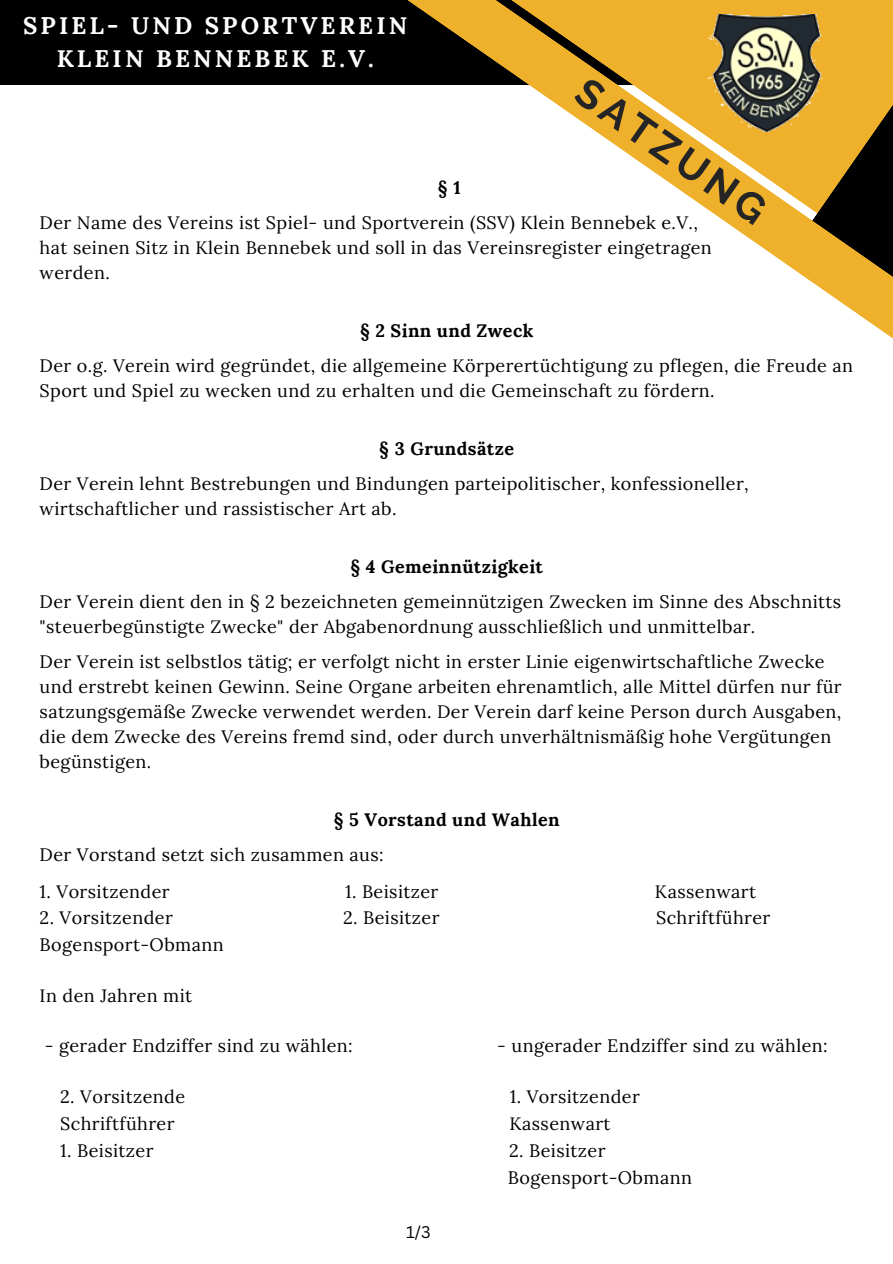
<style>
.page{position:relative;width:893px;height:1264px;background:#fff}
.page>*{position:absolute;margin:0;border:0;box-sizing:border-box;transform-origin:0 0}
.t1{font:700 40.5px "Raleway";color:#252525}
.t2{font:700 24px/32.5px "Lora";letter-spacing:.13em;color:#fff;text-align:center}
.t3{font:18px/25px "Lora";letter-spacing:.025em;color:#000}
.t4{font:700 18px "Lora";letter-spacing:.025em;color:#000}
.t5{font:16.5px "Canva Sans";color:#000}
</style>
<div class="page">
<div style="left:0;top:0;width:892px;height:85px;background:#000"></div>
<svg style="left:407px;top:0;width:485px;height:338px"></svg>
<img style="left:709px;top:14px;width:116px;height:117px">
<h2 class="t2" style="left:23px;top:9px;width:385px">SPIEL- UND SPORTVEREIN<br>KLEIN BENNEBEK E.V.</h2>
<h1 class="t1" style="left:593px;top:68px;width:224px;rotate:35deg">SATZUNG</h1>
<p class="t4" style="left:438px;top:176px;width:24px">§ 1</p>
<p class="t3" style="left:40px;top:210px;width:673px">Der Name des Vereins ist Spiel- und Sportverein (SSV) Klein Bennebek e.V., hat seinen Sitz in Klein Bennebek und soll in das Vereinsregister eingetragen werden.</p>
<p class="t4" style="left:360px;top:319px;width:175px">§ 2 Sinn und Zweck</p>
<p class="t3" style="left:40px;top:353px;width:815px">Der o.g. Verein wird gegründet, die allgemeine Körperertüchtigung zu pflegen, die Freude an<br>Sport und Spiel zu wecken und zu erhalten und die Gemeinschaft zu fördern.</p>
<p class="t4" style="left:379px;top:437px;width:136px">§ 3 Grundsätze</p>
<p class="t3" style="left:40px;top:471px;width:710px">Der Verein lehnt Bestrebungen und Bindungen parteipolitischer, konfessioneller, wirtschaftlicher und rassistischer Art ab.</p>
<p class="t4" style="left:350px;top:555px;width:194px">§ 4 Gemeinnützigkeit</p>
<p class="t3" style="left:40px;top:589px;width:803px">Der Verein dient den in § 2 bezeichneten gemeinnützigen Zwecken im Sinne des Abschnitts "steuerbegünstigte Zwecke" der Abgabenordnung ausschließlich und unmittelbar.</p>
<p class="t3" style="left:40px;top:649px;width:803px">Der Verein ist selbstlos tätig; er verfolgt nicht in erster Linie eigenwirtschaftliche Zwecke und erstrebt keinen Gewinn. Seine Organe arbeiten ehrenamtlich, alle Mittel dürfen nur für satzungsgemäße Zwecke verwendet werden. Der Verein darf keine Person durch Ausgaben, die dem Zwecke des Vereins fremd sind, oder durch unverhältnismäßig hohe Vergütungen begünstigen.</p>
<p class="t4" style="left:334px;top:808px;width:227px">§ 5 Vorstand und Wahlen</p>
<p class="t3" style="left:40px;top:842px;width:345px">Der Vorstand setzt sich zusammen aus:</p>
<p class="t3" style="left:40px;top:878px;width:132px">1. Vorsitzender</p>
<p class="t3" style="left:345px;top:878px;width:95px">1. Beisitzer</p>
<p class="t3" style="left:655px;top:878px;width:103px">Kassenwart</p>
<p class="t3" style="left:40px;top:905px;width:135px">2. Vorsitzender</p>
<p class="t3" style="left:343px;top:905px;width:98px">2. Beisitzer</p>
<p class="t3" style="left:656px;top:905px;width:116px">Schriftführer</p>
<p class="t3" style="left:40px;top:932px;width:185px">Bogensport-Obmann</p>
<p class="t3" style="left:40px;top:982px;width:154px">In den Jahren mit</p>
<p class="t3" style="left:45px;top:1032px;width:309px">- gerader Endziffer sind zu wählen:</p>
<p class="t3" style="left:497px;top:1032px;width:332px">- ungerader Endziffer sind zu wählen:</p>
<p class="t3" style="left:60px;top:1083px;width:126px">2. Vorsitzende</p>
<p class="t3" style="left:509px;top:1083px;width:132px">1. Vorsitzender</p>
<p class="t3" style="left:60px;top:1110px;width:116px">Schriftführer</p>
<p class="t3" style="left:509px;top:1110px;width:103px">Kassenwart</p>
<p class="t3" style="left:60px;top:1137px;width:95px">1. Beisitzer</p>
<p class="t3" style="left:508px;top:1136px;width:185px;line-height:26.8px">2. Beisitzer<br>Bogensport-Obmann</p>
<p class="t5" style="left:406px;top:1220px;width:26px">1/3</p>
</div>
